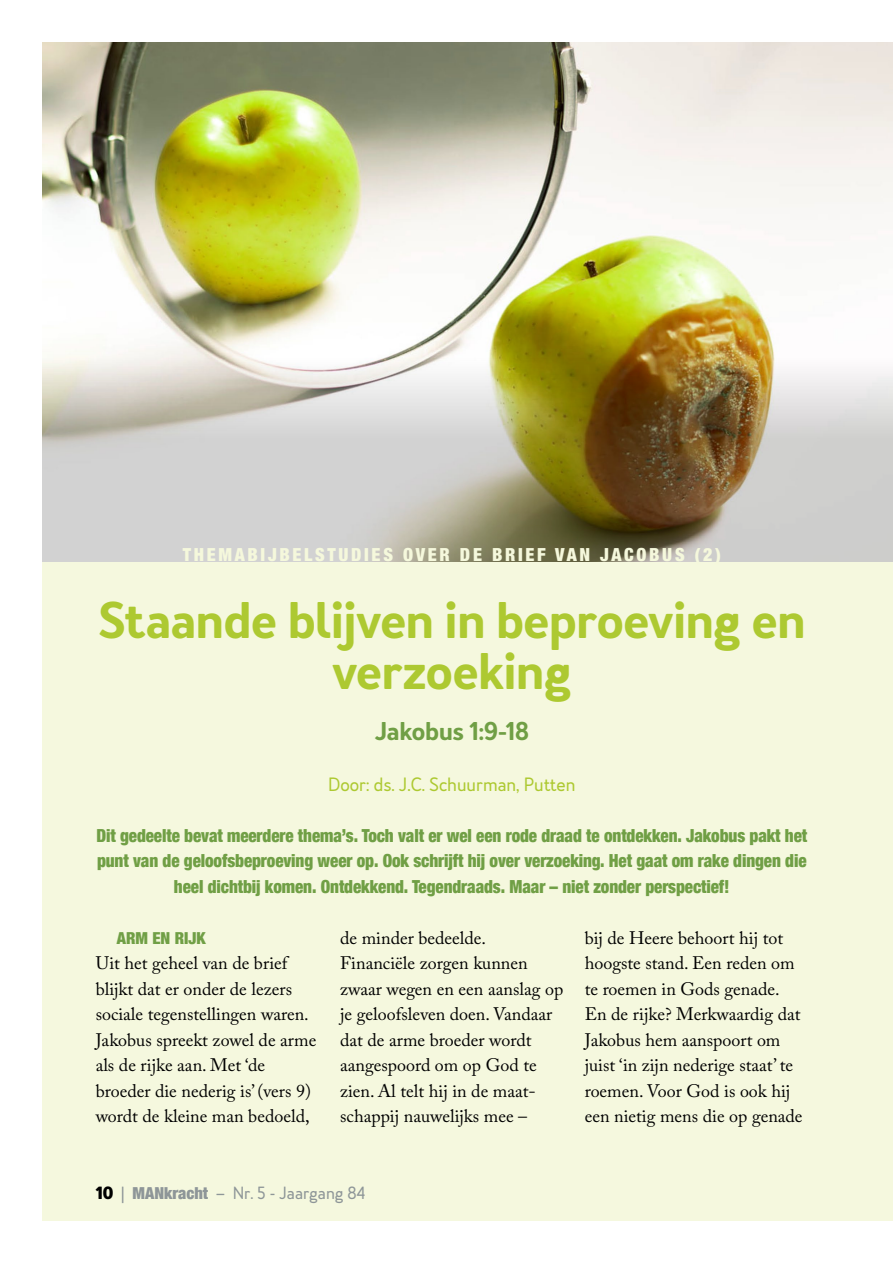
<style>
.page{position:relative;width:893px;height:1263px;background:#fff}
.page>*{position:absolute;margin:0;border:0;box-sizing:border-box;transform-origin:0 0}
.t1{font:600 48px/51px "Merlo Neue";letter-spacing:-.01em;color:#adc931;text-align:center}
.t2{font:600 24px "Merlo Neue";letter-spacing:-.005em;color:#709f45}
.t3{font:18px/25.5px "Adobe Caslon Pro";color:#000}
.t4{font:900 condensed 18px/25.5px "Helvetica Neue";letter-spacing:-.005em;color:#709f45;text-align:center;scale:.95 1}
.t5{font:900 condensed 18px "Helvetica Neue";letter-spacing:.15em;color:#f5f8dc}
.t6{font:18px "Merlo Neue";color:#adc931}
.t7{font:16.5px "Merlo Neue";color:#8e9698}
.t8{font:900 condensed 16.5px "Helvetica Neue";color:#709f45}
.t9{font:900 condensed 16.5px "Helvetica Neue";color:#8e9698}
.s1{font-family:"Merlo Neue";font-weight:700;font-stretch:normal;color:#000}
.s2{font-family:"Merlo Neue";font-weight:400;font-stretch:normal}
.s3{font-family:"Helvetica Neue";font-weight:900;font-stretch:condensed}
</style>
<div class="page">
<div style="left:43px;top:43px;width:850px;height:1177px;background:#f5f8de"></div>
<img style="left:43px;top:43px;width:850px;height:314px">
<img style="left:43px;top:357px;width:850px;height:204px">
<p class="t5" style="left:183px;top:544px;width:540px">ThemaBijbelstudies over de brief van Jacobus (2)</p>
<h1 class="t1" style="left:98px;top:596px;width:709px">Staande blijven in beproeving en verzoeking</h1>
<h2 class="t2" style="left:375px;top:715px;width:156px">Jakobus 1:9-18</h2>
<p class="t6" style="left:328px;top:773px;width:249px">Door: ds. J.C. Schuurman, Putten</p>
<p class="t4" style="left:96px;top:822px;width:750px">Dit gedeelte bevat meerdere thema’s. Toch valt er wel een rode draad te ontdekken. Jakobus pakt het punt van de geloofsbeproeving weer op. Ook schrijft hij over verzoeking. Het gaat om rake dingen die heel dichtbij komen. Ontdekkend. Tegendraads. Maar – niet zonder perspectief!</p>
<p class="t8" style="left:117px;top:928px;width:90px">Arm en rijk</p>
<p class="t3" style="left:96px;top:950px;width:222px">Uit het geheel van de brief blijkt dat er onder de lezers sociale tegenstellingen waren.<br>Jakobus spreekt zowel de arme als de rijke aan. Met ‘de broeder die nederig is’ (vers 9) wordt de kleine man bedoeld,</p>
<p class="t3" style="left:340px;top:925px;width:225px">de minder bedeelde.<br>Financiële zorgen kunnen zwaar wegen en een aanslag op je geloofsleven doen. Vandaar dat de arme broeder wordt aangespoord om op God te zien. Al telt hij in de maat&shy;schappij nauwelijks mee –</p>
<p class="t3" style="left:585px;top:925px;width:219px">bij de Heere behoort hij tot hoogste stand. Een reden om te roemen in Gods genade.<br>En de rijke? Merkwaardig dat<br>Jakobus hem aanspoort om juist ‘in zijn nederige staat’ te roemen. Voor God is ook hij een nietig mens die op genade</p>
<p class="t9" style="left:96px;top:1183px;width:49px"><span class="s1">10</span> <span class="s2">|</span> MAN</p>
<p class="t7" style="left:164px;top:1182px;width:203px"><span class="s3">kracht</span> – Nr. 5 - Jaargang 84</p>
</div>
